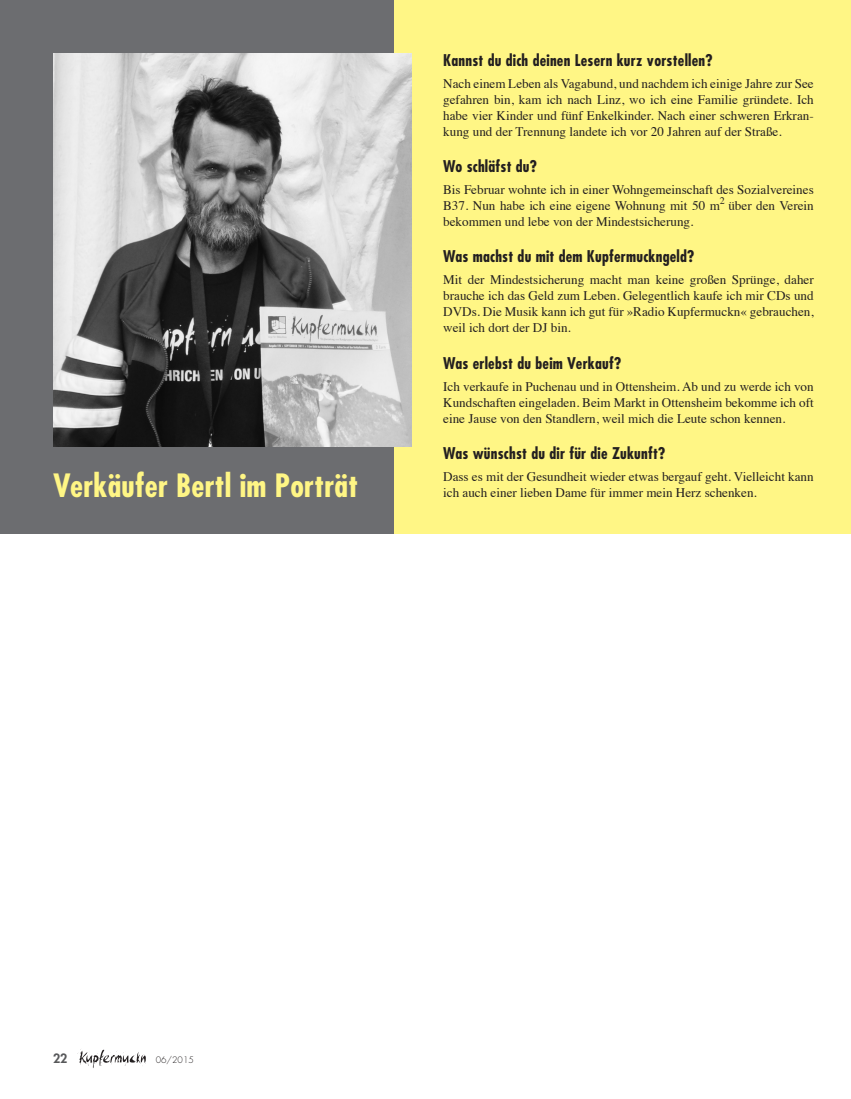
<style>
.page{position:relative;width:851px;height:1099px;background:#fff}
.page>*{position:absolute;margin:0;border:0;box-sizing:border-box;transform-origin:0 0}
.Titel_Futura_Bold_40{font:700 condensed 31.25px "Futura";letter-spacing:.01em;color:#fff685}
.ZwischenTitel_Futura{font:700 condensed 15.75px "Futura";letter-spacing:.015em;color:#231f20}
.Fließtext_Times_10_5{font:13.12px/16px "Times";color:#231f20;text-align:justify}
.ZwischenTitel_Futura-2{font:13.12px/16px "Times";color:#231f20;text-align:justify}
.t1{font:800 12.5px "Futura";color:#57585a}
.Fließtext_Times_10_5-2{font:10px "Times";color:#231f20}
.t2{font:300 8.75px "Futura";color:#231f20}
</style>
<div class="page">
<svg style="left:77px;top:1049px;width:69px;height:19px"></svg>
<div style="left:0;top:0;width:850px;height:533px;background:#fff685"></div>
<div style="left:0;top:0;width:393px;height:533px;background:#6c6d70"></div>
<img style="left:53px;top:53px;width:358px;height:393px">
<p class="Titel_Futura_Bold_40" style="left:53px;top:465px;width:306px">Verkäufer Bertl im Porträt</p>
<p class="ZwischenTitel_Futura" style="left:443px;top:50px;width:271px">Kannst du dich deinen Lesern kurz vorstellen?</p>
<p class="Fließtext_Times_10_5" style="left:443px;top:74px;width:372px">Nach einem Leben als Vagabund, und nachdem ich einige Jahre zur See gefahren bin, kam ich nach Linz, wo ich eine Familie gründete. Ich habe vier Kinder und fünf Enkelkinder. Nach einer schweren Erkran&shy;kung und der Trennung landete ich vor 20 Jahren auf der Straße.</p>
<p class="ZwischenTitel_Futura" style="left:443px;top:156px;width:95px">Wo schläfst du?</p>
<p class="Fließtext_Times_10_5" style="left:443px;top:180px;width:372px">Bis Februar wohnte ich in einer Wohngemeinschaft des Sozialvereines<br>B37. Nun habe ich eine eigene Wohnung mit 50 m</p>
<p class="Fließtext_Times_10_5-2" style="left:719px;top:191px;width:6px">2</p>
<p class="Fließtext_Times_10_5" style="left:728px;top:196px;width:87px">über den Verein</p>
<p class="Fließtext_Times_10_5" style="left:443px;top:212px;width:252px">bekommen und lebe von der Mindestsicherung.</p>
<p class="ZwischenTitel_Futura" style="left:443px;top:246px;width:252px">Was machst du mit dem Kupfermuckngeld?</p>
<p class="Fließtext_Times_10_5" style="left:443px;top:270px;width:372px">Mit der Mindestsicherung macht man keine großen Sprünge, daher brauche ich das Geld zum Leben. Gelegentlich kaufe ich mir CDs und DVDs. Die Musik kann ich gut für »Radio Kupfermuckn« gebrauchen, weil ich dort der DJ bin.</p>
<p class="ZwischenTitel_Futura" style="left:443px;top:353px;width:179px">Was erlebst du beim Verkauf?</p>
<p class="ZwischenTitel_Futura-2" style="left:443px;top:378px;width:372px">Ich verkaufe in Puchenau und in Ottensheim. Ab und zu werde ich von Kundschaften eingeladen. Beim Markt in Ottensheim bekomme ich oft eine Jause von den Standlern, weil mich die Leute schon kennen.</p>
<p class="ZwischenTitel_Futura" style="left:443px;top:443px;width:223px">Was wünschst du dir für die Zukunft?</p>
<p class="Fließtext_Times_10_5" style="left:443px;top:468px;width:372px">Dass es mit der Gesundheit wieder etwas bergauf geht. Vielleicht kann ich auch einer lieben Dame für immer mein Herz schenken.</p>
<p class="t1" style="left:53px;top:1050px;width:16px">22</p>
<p class="t2" style="left:156px;top:1054px;width:40px">06/2015</p>
</div>
